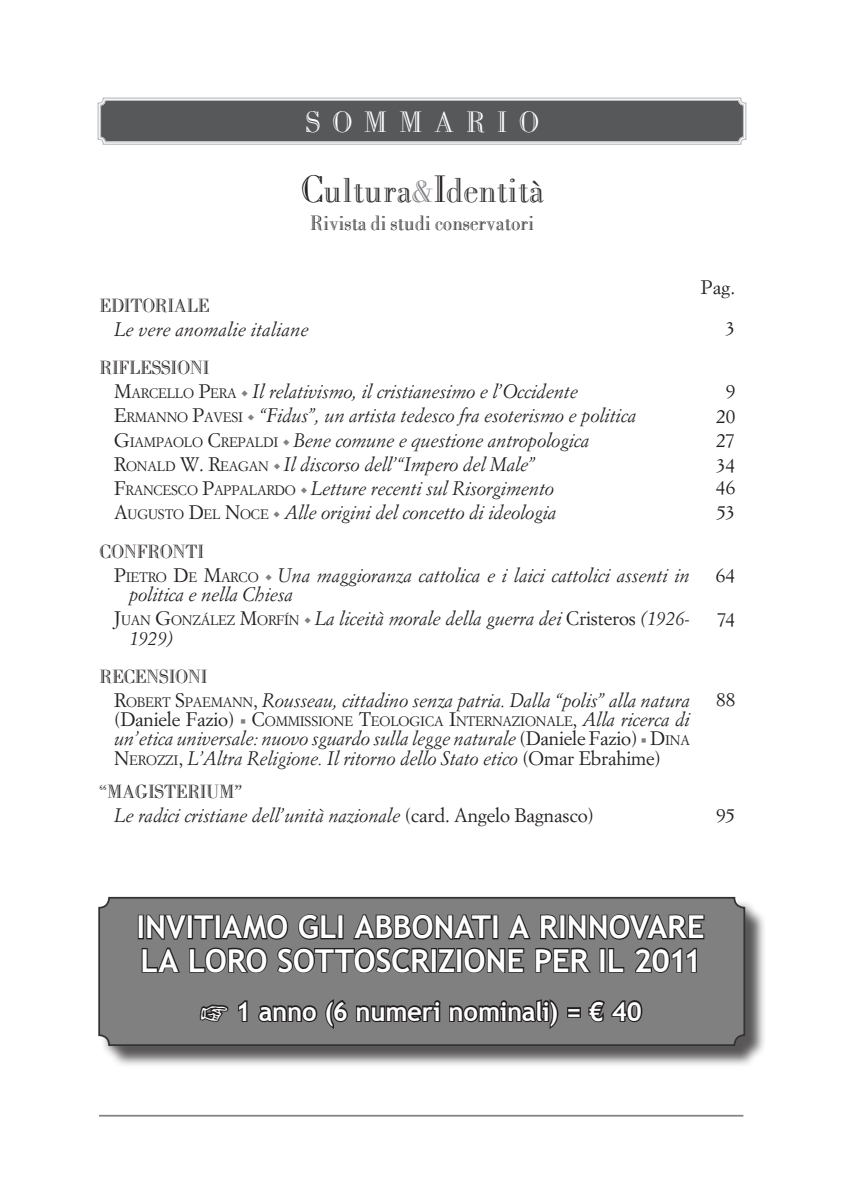
<style>
.page{position:relative;width:844px;height:1191px;background:#fff}
.page>*{position:absolute;margin:0;border:0;box-sizing:border-box;transform-origin:0 0}
.t1{font:35px "O Bodoni";color:#333}
.Note_p__p{font:700 31.5px "Trebuchet MS";letter-spacing:-.005em;color:#fff}
.t2{font:29.75px "O Bodoni";letter-spacing:.4em;color:#fff}
.Note_p__p-2{font:700 26.25px "Trebuchet MS";letter-spacing:-.01em;color:#fff}
.t3{font:21px "O Bodoni";color:#333;scale:.94 1}
.Normale{font:italic 19.25px/19.2px "Simoncini Garamond";letter-spacing:-.01em;color:#231f20}
.Note_p__p-3{font:italic 19.25px/19.2px "Simoncini Garamond";letter-spacing:-.01em;color:#231f20}
.Titolo{font:italic 19.25px "Simoncini Garamond";letter-spacing:-.01em;color:#231f20}
.Titolo-2{font:19.25px "O Bodoni";color:#231f20}
.Normale-2{font:19.25px "Simoncini Garamond";letter-spacing:-.01em;color:#231f20}
.Normale-3{font:19.25px "O Bodoni";color:#231f20}
.Note_p__p-4{font:13.47px "Simoncini Garamond";letter-spacing:-.015em;color:#231f20}
.s1{font-size:38.5px;color:#231f20}
.s2{font-size:31.5px;color:#808285}
.s3{font-style:normal}
.s4{font-style:normal;font-size:13.47px}
.s5{font-family:"Garamond Premr Pro";font-weight:600;font-style:normal;color:#808285}
.s6{font-size:19.25px}
.s7{font-family:"Garamond Premr Pro";font-size:19.25px;color:#808285}
.s8{font-style:italic;font-size:19.25px}
.s9{font-family:"Garamond Premr Pro";font-style:normal;color:#808285}
.s10{font-family:"Garamond Premr Pro Med Subh";font-weight:400}
</style>
<div class="page">
<hr style="left:99px;top:1114px;width:644px;height:2px;background:#808285">
<svg style="left:97px;top:97px;width:649px;height:48px;background:#6a6b6d"></svg>
<div style="left:100px;top:100px;width:644px;height:42px;border:1px solid #bcbdc0;border-radius:5px"></div>
<div style="left:101px;top:899px;width:680px;height:192px;background:#231f20;opacity:.75"></div>
<div style="left:99px;top:897px;width:645px;height:148px;background:#808080;border-radius:10px"></div>
<div style="left:138px;top:914px;width:6px;height:25px;border:2px solid #231f20"></div>
<svg style="left:140px;top:914px;width:565px;height:59px"></svg>
<svg style="left:198px;top:1004px;width:32px;height:48px"></svg>
<svg style="left:238px;top:1000px;width:10px;height:22px"></svg>
<svg style="left:258px;top:999px;width:301px;height:30px"></svg>
<div style="left:567px;top:1007px;width:13px;height:5px;border:3px solid #231f20"></div>
<div style="left:567px;top:1012px;width:13px;height:5px;border:3px solid #231f20"></div>
<svg style="left:588px;top:1000px;width:55px;height:23px"></svg>
<div style="left:98px;top:897px;width:647px;height:149px;border:2px solid #333;border-radius:10px"></div>
<p class="t2" style="left:305px;top:105px;width:234px">SOMMARIO</p>
<p class="t1" style="left:300px;top:170px;width:244px"><span class="s1">C</span>ultura<span class="s2">&amp;</span><span class="s1">I</span>dentità</p>
<p class="t3" style="left:310px;top:211px;width:240px">Rivista di studi conservatori</p>
<p class="Titolo-2" style="left:99px;top:294px;width:55px">Editoria</p>
<p class="Titolo-2" style="left:186px;top:294px;width:21px">le</p>
<p class="Titolo" style="left:114px;top:317px;width:196px">Le vere anomalie italiane</p>
<p class="Titolo-2" style="left:99px;top:357px;width:111px">RIFLESSIONI</p>
<p class="Normale" style="left:114px;top:381px;width:465px"><span class="s3">M</span><span class="s4">ARCELLO</span> <span class="s3">P</span><span class="s4">ERA</span> <span class="s5">◆</span> Il relativismo, il cristianesimo e l’Occidente</p>
<p class="Normale" style="left:114px;top:406px;width:523px"><span class="s3">E</span><span class="s4">RMANNO</span> <span class="s3">P</span><span class="s4">AVESI</span> <span class="s5">◆</span> “Fidus”, un artista tedesco fra esoterismo e politica</p>
<p class="Normale" style="left:114px;top:430px;width:476px"><span class="s3">G</span><span class="s4">IAMPAOLO</span> <span class="s3">C</span><span class="s4">REPALDI</span> <span class="s5">◆</span> Bene comune e questione antropologica</p>
<p class="Normale" style="left:114px;top:454px;width:423px"><span class="s3">R</span><span class="s4">ONALD</span> <span class="s3">W. R</span><span class="s4">EAGAN</span> <span class="s5">◆</span> Il discorso dell’“Impero del Male”</p>
<p class="Normale" style="left:114px;top:478px;width:441px"><span class="s3">F</span><span class="s4">RANCESCO</span> <span class="s3">P</span><span class="s4">APPALARDO</span> <span class="s5">◆</span> Letture recenti sul Risorgimento</p>
<p class="Normale" style="left:114px;top:503px;width:443px"><span class="s3">A</span><span class="s4">UGUSTO</span> <span class="s3">D</span><span class="s4">EL</span> <span class="s3">N</span><span class="s4">OCE</span> <span class="s5">◆</span> Alle origini del concetto di ideologia</p>
<p class="Normale-3" style="left:99px;top:540px;width:106px">CONFRONTI</p>
<p class="Normale" style="left:129px;top:565px;width:562px;text-indent:-15px"><span class="s3">P</span><span class="s4">IETRO</span> <span class="s3">D</span><span class="s4">E</span> <span class="s3">M</span><span class="s4">ARCO</span> <span class="s5">◆</span> Una maggioranza cattolica e i laici cattolici assenti in politica e nella Chiesa</p>
<p class="Normale" style="left:129px;top:608px;width:562px;text-indent:-15px"><span class="s3">J</span><span class="s4">UAN</span> <span class="s3">G</span><span class="s4">ONZÁLEZ</span> <span class="s3">M</span><span class="s4">ORFÍN</span> <span class="s5">◆</span> La liceità morale della guerra dei <span class="s3">Cristeros</span> (1926-<br>1929)</p>
<p class="Titolo-2" style="left:99px;top:665px;width:109px">RECENSIONI</p>
<p class="Note_p__p-3" style="left:114px;top:690px;width:577px"><span class="s3">R</span><span class="s4">OBERT</span> <span class="s3">S</span><span class="s4">PAEMANN</span><span class="s3">,</span> Rousseau, cittadino senza patria. Dalla “polis” alla natura</p>
<p class="Note_p__p-4" style="left:114px;top:713px;width:577px"><span class="s6">(Daniele Fazio)</span> <span class="s7">■</span> <span class="s6">C</span>OMMISSIONE <span class="s6">T</span>EOLOGICA <span class="s6">I</span>NTERNAZIONALE<span class="s6">,</span> <span class="s8">Alla ricerca di</span></p>
<p class="Note_p__p-3" style="left:114px;top:729px;width:577px">un’etica universale: nuovo sguardo sulla legge naturale <span class="s3">(Daniele Fazio)</span> <span class="s9">■</span> <span class="s3">D</span><span class="s4">INA<br></span><span class="s3">N</span><span class="s4">EROZZI</span><span class="s3">,</span> L’Altra Religione. Il ritorno dello Stato etico <span class="s3">(Omar Ebrahime)</span></p>
<p class="Titolo-2" style="left:99px;top:780px;width:144px">“MAGISTERIUM”</p>
<p class="Titolo" style="left:114px;top:804px;width:481px">Le radici cristiane dell’unità nazionale <span class="s3">(card. Angelo Bagnasco)</span></p>
<p class="Normale-2" style="left:700px;top:275px;width:36px">Pag.</p>
<p class="Normale-2" style="left:725px;top:316px;width:11px">3</p>
<p class="Normale-2" style="left:725px;top:379px;width:11px">9</p>
<p class="Normale-2" style="left:716px;top:404px;width:20px">20</p>
<p class="Normale-2" style="left:716px;top:428px;width:20px">27</p>
<p class="Normale-2" style="left:716px;top:453px;width:20px">34</p>
<p class="Normale-2" style="left:716px;top:476px;width:21px">46</p>
<p class="Normale-2" style="left:716px;top:500px;width:20px">53</p>
<p class="Normale-2" style="left:715px;top:563px;width:21px">64</p>
<p class="Normale-2" style="left:717px;top:607px;width:19px">74</p>
<p class="Normale-2" style="left:715px;top:687px;width:21px">88</p>
<p class="Normale-2" style="left:716px;top:803px;width:21px">95</p>
<p class="Note_p__p" style="left:136px;top:907px;width:569px">INVITIAMO GLI ABBONATI A RINNOVARE</p>
<p class="Note_p__p" style="left:140px;top:940px;width:562px">LA LORO SOTTOSCRIZIONE PER IL 2011</p>
<p class="Note_p__p-2" style="left:200px;top:994px;width:443px"><span class="s10">•</span> 1 anno (6 numeri nominali) = € 40</p>
</div>
